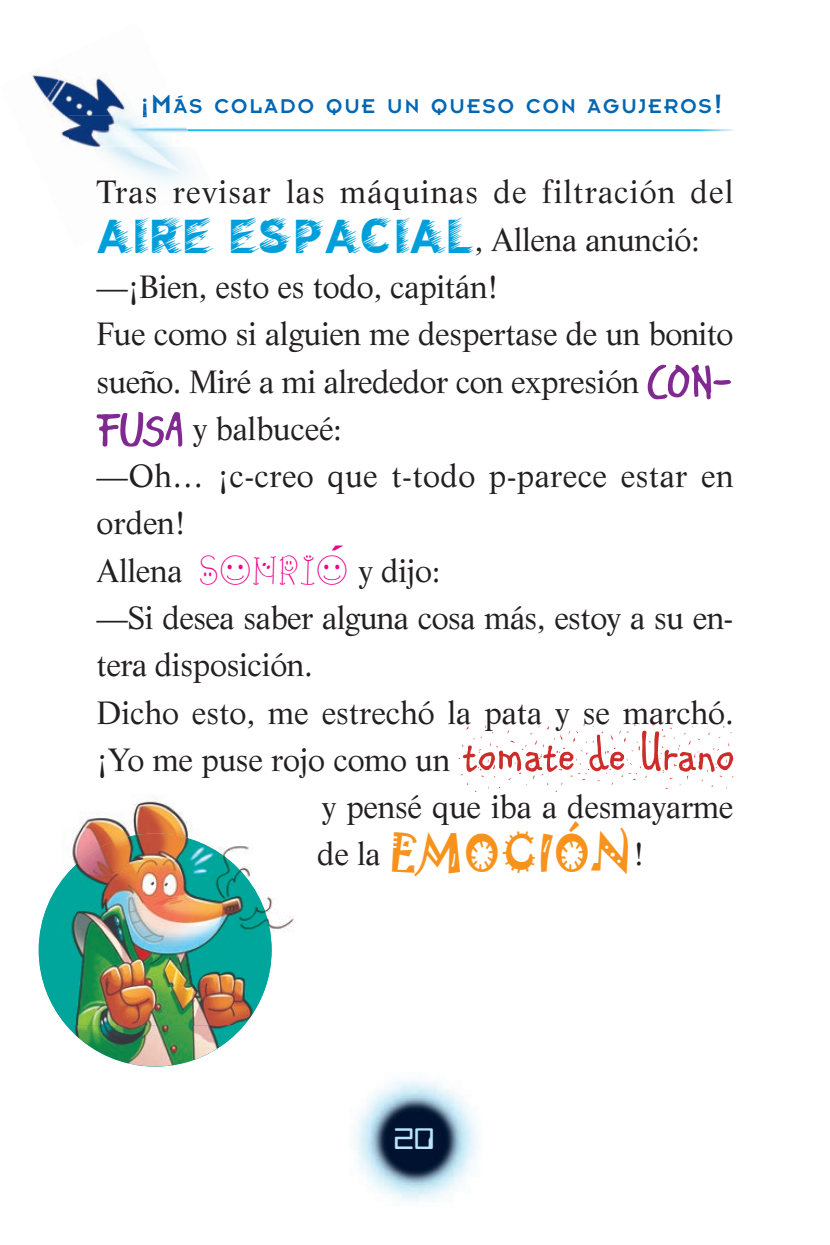
<style>
.page{position:relative;width:830px;height:1245px;background:#fff}
.page>*{position:absolute;margin:0;border:0;box-sizing:border-box;transform-origin:0 0}
.t1{font:47.25px "Jokerman";letter-spacing:.02em;color:#f7931d}
.t2{font:31.5px "Life LT Std";letter-spacing:-.01em;color:#231f20}
.t3{font:31.5px "Life LT Std";letter-spacing:.035em;color:#231f20}
.t4{font:31.5px "Life LT Std";letter-spacing:.01em;color:#231f20}
.t5{font:29.25px "bitwise";color:#b9e5fa}
.t6{font:22.05px "Insignia LT Std";letter-spacing:.095em;color:#0166b3}
.s1{font-size:29.25px}
.s2{font-family:"Wind CTT";font-size:47.25px;color:#009fda}
.s3{font-family:"Bad Dog";font-size:54px;color:#802990}
.s4{font-family:"All Smiles";font-size:49.5px;color:#ed028c}
.s5{font-family:"Impact LT Std";font-size:45px;color:#ed028c}
.s6{font-family:"Life LT Std";font-size:31.5px;color:#231f20}
</style>
<div class="page">
<img style="left:195px;top:129px;width:539px;height:3px">
<img style="left:352px;top:1080px;width:125px;height:122px">
<img style="left:32px;top:72px;width:99px;height:58px">
<img style="left:60px;top:130px;width:153px;height:52px">
<img style="left:69px;top:116px;width:126px;height:31px">
<img style="left:143px;top:116px;width:39px;height:2px">
<svg style="left:458px;top:723px;width:275px;height:68px"></svg>
<img style="left:66px;top:1025px;width:178px;height:41px">
<img style="left:39px;top:833px;width:233px;height:192px">
<p class="t6" style="left:141px;top:99px;width:583px"><span class="s1">¡M</span>ÁS COLADO QUE UN QUESO CON AGUJEROS<span class="s1">!</span></p>
<p class="t3" style="left:97px;top:179px;width:638px">Tras revisar las máquinas de filtración del</p>
<p class="t2" style="left:97px;top:227px;width:605px"><span class="s2">AIRE ESPACIAL</span>, Allena anunció:</p>
<p class="t2" style="left:97px;top:274px;width:404px">—¡Bien, esto es todo, capitán!</p>
<p class="t2" style="left:97px;top:321px;width:638px">Fue como si alguien me despertase de un bonito</p>
<p class="t2" style="left:97px;top:368px;width:638px">sueño. Miré a mi alrededor con expresión <span class="s3">CON‐</span></p>
<p class="t2" style="left:97px;top:416px;width:247px"><span class="s3">FUSA</span> y balbuceé:</p>
<p class="t4" style="left:97px;top:463px;width:638px">—Oh… ¡c-creo que t-todo p-parece estar en</p>
<p class="t2" style="left:97px;top:510px;width:91px">orden!</p>
<p class="t2" style="left:97px;top:557px;width:345px">Allena <span class="s4">SONRIO</span><span class="s5">´</span> y dijo:</p>
<p class="t2" style="left:97px;top:605px;width:638px">—Si desea saber alguna cosa más, estoy a su en-</p>
<p class="t2" style="left:97px;top:652px;width:218px">tera disposición.</p>
<p class="t2" style="left:97px;top:699px;width:639px">Dicho esto, me estrechó la pata y se marchó.</p>
<p class="t2" style="left:97px;top:746px;width:355px">¡Yo me puse rojo como un</p>
<p class="t2" style="left:322px;top:794px;width:413px">y pensé que iba a desmayarme</p>
<h1 class="t1" style="left:317px;top:817px;width:329px"><span class="s6">de la</span> EMOCIÓN<span class="s6">!</span></h1>
<p class="t5" style="left:394px;top:1126px;width:42px">20</p>
</div>
